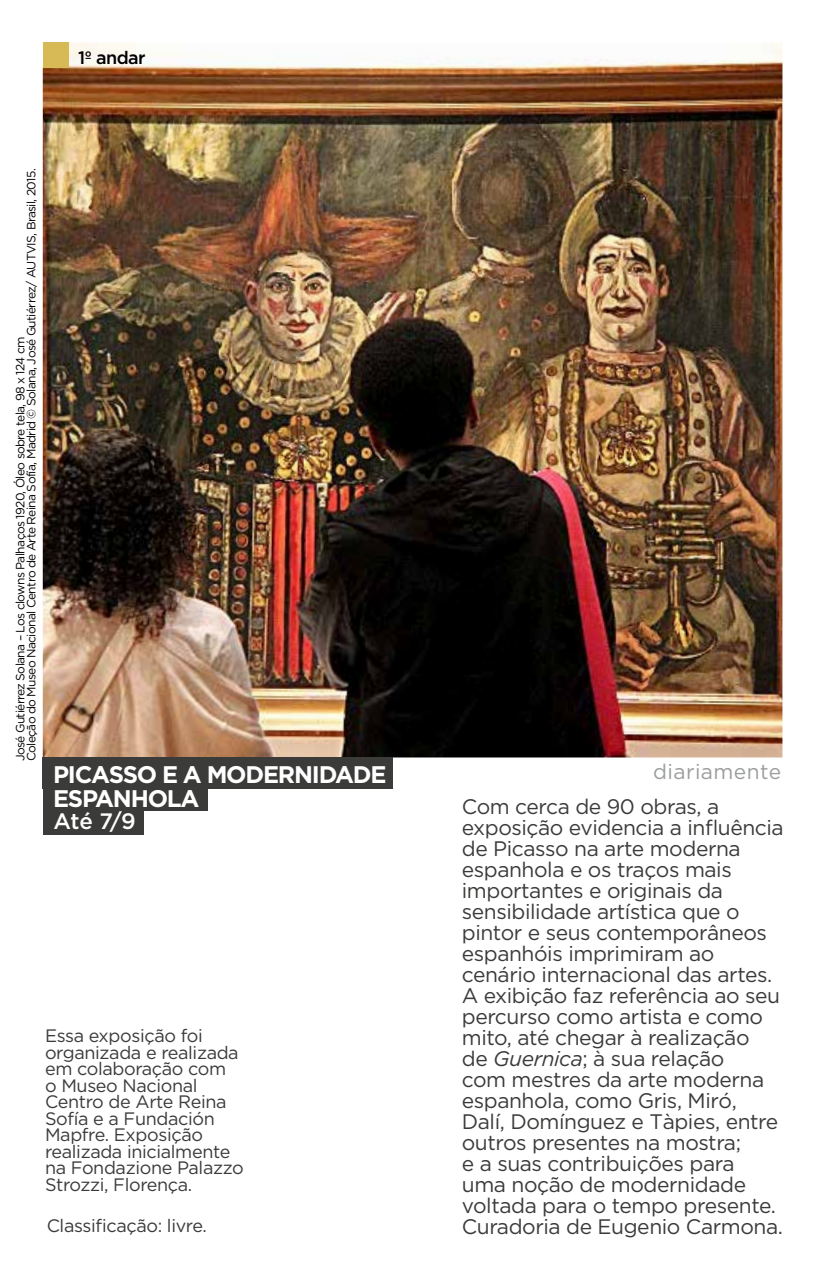
<style>
.page{position:relative;width:825px;height:1276px;background:#fff}
.page>*{position:absolute;margin:0;border:0;box-sizing:border-box;transform-origin:0 0}
.t1{font:700 24px/23.7px "Gotham";letter-spacing:-.05em;color:#fff}
.t2{font:500 22.2px "Gotham";color:#fff}
.t3{font:21px/21px "Gotham";letter-spacing:-.02em;color:#3b3b3a}
.t4{font:21px "Gotham";letter-spacing:.02em;color:#9c9d9d}
.t5{font:18px/16.5px "Gotham";letter-spacing:-.02em;color:#3b3b3a}
.t6{font:500 18px "Gotham";letter-spacing:-.03em;color:#000}
.t7{font:12px/11.1px "Gotham";letter-spacing:-.05em;color:#000}
.s1{font-style:italic}
</style>
<div class="page">
<img style="left:43px;top:43px;width:739px;height:714px">
<svg style="left:43px;top:43px;width:25px;height:25px"></svg>
<div style="left:43px;top:811px;width:100px;height:23px;background:#3b3b3a"></div>
<div style="left:43px;top:757px;width:350px;height:32px;background:#3b3b3a"></div>
<div style="left:43px;top:783px;width:165px;height:28px;background:#3b3b3a"></div>
<p class="t6" style="left:78px;top:47px;width:69px">1º andar</p>
<p class="t7" style="left:14px;top:761px;width:594px;rotate:-90deg">José Gutiérrez Solana – Los clowns Palhaços 1920, Óleo sobre tela, 98 x 124 cm<br>Coleção do Museo Nacional Centro de Arte Reina Sofía, Madrid © Solana, José Gutiérrez/ AUTVIS, Brasil, 2015.</p>
<p class="t1" style="left:53px;top:762px;width:335px">PICASSO E A MODERNIDADE<br>ESPANHOLA</p>
<p class="t4" style="left:653px;top:760px;width:129px">diariamente</p>
<p class="t3" style="left:462px;top:795px;width:323px">Com cerca de 90 obras, a exposição evidencia a influência de Picasso na arte moderna espanhola e os traços mais importantes e originais da sensibilidade artística que o pintor e seus contemporâneos espanhóis imprimiram ao cenário internacional das artes.<br>A exibição faz referência ao seu percurso como artista e como mito, até chegar à realização<br>de <span class="s1">Guernica</span>; à sua relação<br>com mestres da arte moderna espanhola, como Gris, Miró,<br>Dalí, Domínguez e Tàpies, entre outros presentes na mostra;<br>e a suas contribuições para uma noção de modernidade voltada para o tempo presente.<br>Curadoria de Eugenio Carmona.</p>
<p class="t2" style="left:53px;top:809px;width:84px">Até 7/9</p>
<p class="t5" style="left:45px;top:1027px;width:200px">Essa exposição foi organizada e realizada em colaboração com<br>o Museo Nacional<br>Centro de Arte Reina<br>Sofía e a Fundación<br>Mapfre. Exposição realizada inicialmente na Fondazione Palazzo<br>Strozzi, Florença.</p>
<p class="t5" style="left:47px;top:1217px;width:162px">Classificação: livre.</p>
</div>
